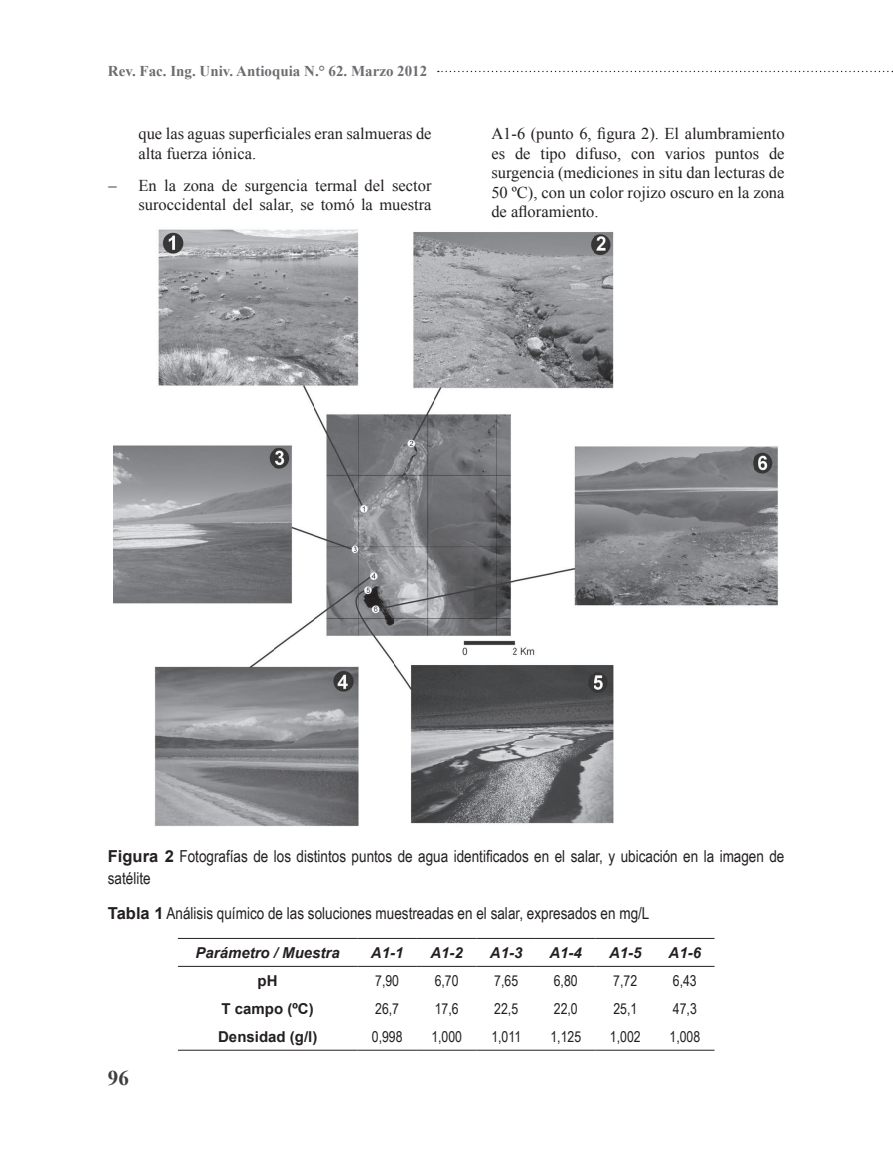
<style>
.page{position:relative;width:893px;height:1170px;background:#fff}
.page>*{position:absolute;margin:0;border:0;box-sizing:border-box;transform-origin:0 0}
.t1{font:700 21px "Times New Roman";color:#3e3e3f}
.t2{font:16.5px/19.5px "Times New Roman";color:#231f20}
.t3{font:16.5px/22.5px "Arial Narrow";color:#231f20}
.t4{font:15px "Arial Narrow";color:#231f20}
.t5{font:700 15px "Times New Roman";color:#6c6d70}
.t6{font:italic 700 15px "Arial";color:#231f20}
.t7{font:700 15px "Arial";color:#231f20}
.s1{font-family:"Arial";font-weight:700}
</style>
<div class="page">
<svg style="left:438px;top:71px;width:455px;height:1px"></svg>
<img style="left:114px;top:229px;width:664px;height:598px">
<hr style="left:178px;top:937px;width:179px;height:1px;background:#231f20">
<hr style="left:357px;top:937px;width:60px;height:1px;background:#231f20">
<hr style="left:417px;top:937px;width:59px;height:1px;background:#231f20">
<hr style="left:476px;top:937px;width:60px;height:1px;background:#231f20">
<hr style="left:536px;top:937px;width:59px;height:1px;background:#231f20">
<hr style="left:595px;top:937px;width:60px;height:1px;background:#231f20">
<hr style="left:655px;top:937px;width:59px;height:1px;background:#231f20">
<hr style="left:178px;top:965px;width:179px;height:1px;background:#231f20">
<hr style="left:357px;top:965px;width:60px;height:1px;background:#231f20">
<hr style="left:417px;top:965px;width:59px;height:1px;background:#231f20">
<hr style="left:476px;top:965px;width:60px;height:1px;background:#231f20">
<hr style="left:536px;top:965px;width:59px;height:1px;background:#231f20">
<hr style="left:595px;top:965px;width:60px;height:1px;background:#231f20">
<hr style="left:655px;top:965px;width:59px;height:1px;background:#231f20">
<hr style="left:178px;top:1049px;width:179px;height:1px;background:#231f20">
<hr style="left:357px;top:1049px;width:60px;height:1px;background:#231f20">
<hr style="left:417px;top:1049px;width:59px;height:1px;background:#231f20">
<hr style="left:476px;top:1049px;width:60px;height:1px;background:#231f20">
<hr style="left:536px;top:1049px;width:59px;height:1px;background:#231f20">
<hr style="left:595px;top:1049px;width:60px;height:1px;background:#231f20">
<hr style="left:655px;top:1049px;width:59px;height:1px;background:#231f20">
<p class="t5" style="left:108px;top:60px;width:321px">Rev. Fac. Ing. Univ. Antioquia N.° 62. Marzo 2012</p>
<p class="t2" style="left:138px;top:123px;width:295px">que las aguas superficiales eran salmueras de alta fuerza iónica.</p>
<p class="t2" style="left:108px;top:175px;width:325px;text-align:right">– En la zona de surgencia termal del sector suroccidental del salar, se tomó la muestra</p>
<p class="t2" style="left:491px;top:123px;width:295px;text-align:justify">A1-6 (punto 6, figura 2). El alumbramiento es de tipo difuso, con varios puntos de surgencia (mediciones in situ dan lecturas de 50 ºC), con un color rojizo oscuro en la zona de afloramiento.</p>
<p class="t3" style="left:108px;top:843px;width:678px"><span class="s1">Figura 2</span> Fotografías de los distintos puntos de agua identificados en el salar, y ubicación en la imagen de satélite</p>
<p class="t3" style="left:108px;top:901px;width:543px"><span class="s1">Tabla 1</span> Análisis químico de las soluciones muestreadas en el salar, expresados en mg/L</p>
<p class="t6" style="left:195px;top:942px;width:146px">Parámetro / Muestra</p>
<p class="t6" style="left:371px;top:942px;width:34px">A1-1</p>
<p class="t6" style="left:430px;top:942px;width:34px">A1-2</p>
<p class="t6" style="left:490px;top:942px;width:34px">A1-3</p>
<p class="t6" style="left:549px;top:942px;width:34px">A1-4</p>
<p class="t6" style="left:609px;top:942px;width:34px">A1-5</p>
<p class="t6" style="left:668px;top:942px;width:34px">A1-6</p>
<p class="t7" style="left:258px;top:970px;width:21px">pH</p>
<p class="t4" style="left:375px;top:969px;width:25px">7,90</p>
<p class="t4" style="left:435px;top:969px;width:25px">6,70</p>
<p class="t4" style="left:494px;top:969px;width:25px">7,65</p>
<p class="t4" style="left:554px;top:969px;width:25px">6,80</p>
<p class="t4" style="left:613px;top:969px;width:25px">7,72</p>
<p class="t4" style="left:673px;top:969px;width:25px">6,43</p>
<p class="t7" style="left:222px;top:998px;width:94px">T campo (ºC)</p>
<p class="t4" style="left:375px;top:997px;width:25px">26,7</p>
<p class="t4" style="left:435px;top:997px;width:25px">17,6</p>
<p class="t4" style="left:494px;top:997px;width:25px">22,5</p>
<p class="t4" style="left:554px;top:997px;width:25px">22,0</p>
<p class="t4" style="left:613px;top:997px;width:25px">25,1</p>
<p class="t4" style="left:673px;top:997px;width:25px">47,3</p>
<p class="t7" style="left:218px;top:1026px;width:101px">Densidad (g/l)</p>
<p class="t4" style="left:372px;top:1025px;width:32px">0,998</p>
<p class="t4" style="left:431px;top:1025px;width:32px">1,000</p>
<p class="t4" style="left:491px;top:1025px;width:31px">1,011</p>
<p class="t4" style="left:550px;top:1025px;width:32px">1,125</p>
<p class="t4" style="left:610px;top:1025px;width:32px">1,002</p>
<p class="t4" style="left:669px;top:1025px;width:32px">1,008</p>
<p class="t1" style="left:108px;top:1062px;width:22px">96</p>
</div>
